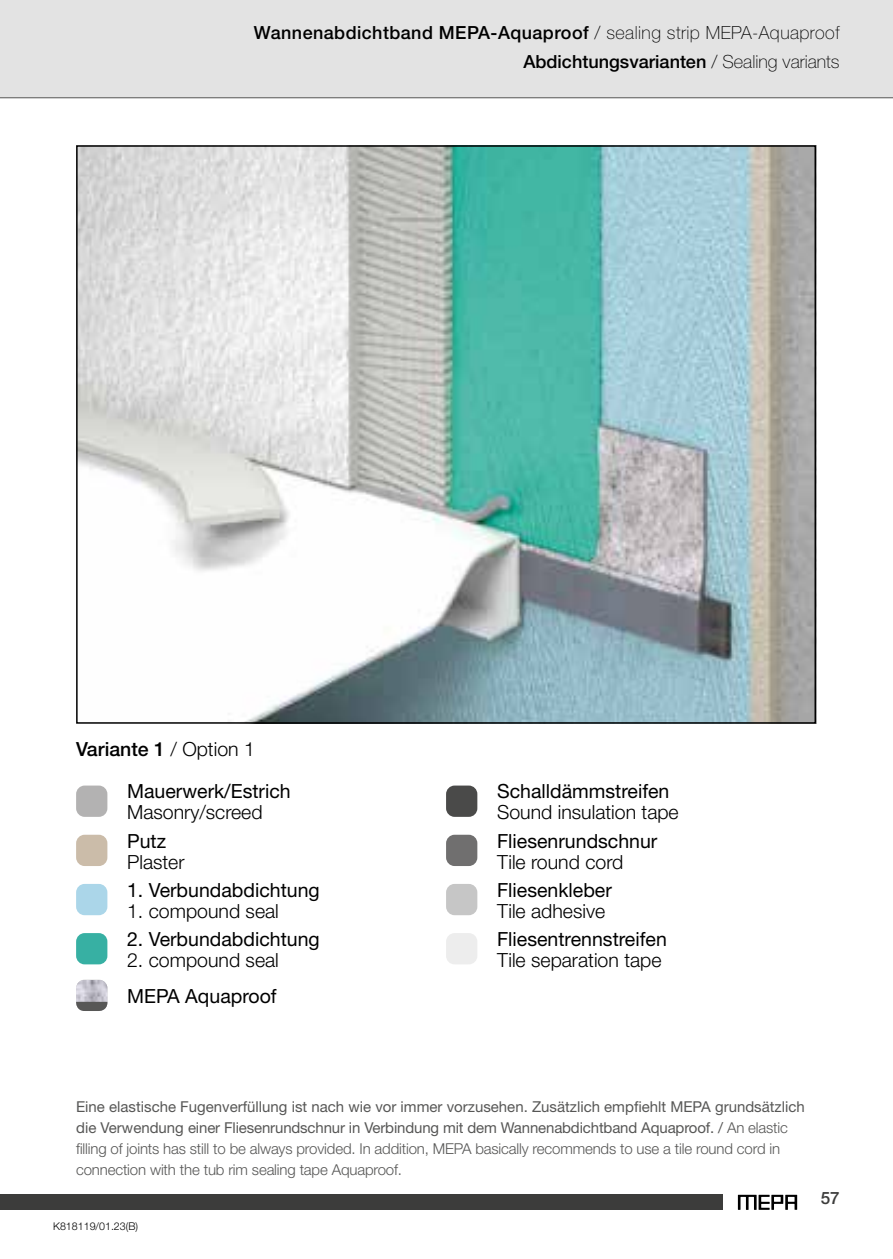
<style>
.page{position:relative;width:893px;height:1259px;background:#fff}
.page>*{position:absolute;margin:0;border:0;box-sizing:border-box;transform-origin:0 0}
.t1{font:19.5px/42.3px "Helvetica Neue";color:#000}
.t2{font:300 19.5px "Helvetica Neue";color:#000}
.t3{font:500 18px "Helvetica Neue LTW1 G";letter-spacing:.025em;color:#000}
.t4{font:500 18px "Helvetica Neue LTW1 G";color:#000}
.t5{font:500 17.1px "Helvetica Neue LTW1 G";color:#3c3c3b}
.t6{font:15px/21px "Helvetica Neue";color:#575756}
.t7{font:300 10.8px "Helvetica Neue LTW1 G";color:#000}
.s1{font-weight:100}
.s2{font-weight:500}
.s3{font-weight:300}
</style>
<div class="page">
<div style="left:0;top:0;width:893px;height:98px;background:#e3e3e3"></div>
<hr style="left:0;top:97px;width:893px;height:1px;background:#575756">
<div style="left:0;top:1194px;width:723px;height:15px;background:#3c3c3b"></div>
<svg style="left:738px;top:1194px;width:59px;height:16px"></svg>
<hr style="left:0;top:0;width:1px;height:98px;background:#e3e3e3">
<img style="left:79px;top:148px;width:734px;height:572px">
<div style="left:76px;top:785px;width:31px;height:32px;background:#b3b2b2;border-radius:9px"></div>
<div style="left:446px;top:785px;width:31px;height:32px;background:#4a4a49;border-radius:9px"></div>
<div style="left:76px;top:834px;width:31px;height:32px;background:#cbbca9;border-radius:9px"></div>
<div style="left:446px;top:834px;width:31px;height:32px;background:#706f6f;border-radius:9px"></div>
<div style="left:76px;top:884px;width:31px;height:31px;background:#abd6e9;border-radius:9px"></div>
<div style="left:446px;top:884px;width:31px;height:31px;background:#c6c6c6;border-radius:9px"></div>
<div style="left:76px;top:933px;width:31px;height:31px;background:#37b0a3;border-radius:9px"></div>
<div style="left:446px;top:933px;width:31px;height:31px;background:#ededed;border-radius:9px"></div>
<div style="left:76px;top:979px;width:31px;height:32px;background:#eee;border-radius:9px"></div>
<img style="left:76px;top:980px;width:31px;height:22px">
<svg style="left:76px;top:1002px;width:31px;height:9px"></svg>
<p class="t3" style="left:254px;top:22px;width:587px">Wannenabdichtband MEPA-Aquaproof <span class="s1">/ sealing strip MEPA-Aquaproof</span></p>
<p class="t4" style="left:523px;top:51px;width:318px">Abdichtungsvarianten <span class="s1">/ Sealing variants</span></p>
<h1 class="t1" style="left:127px;top:727px;width:165px;text-indent:-51px"><span class="s2">Variante 1</span> <span class="s3">/ Option 1<br></span>Mauerwerk/Estrich</h1>
<h1 class="t2" style="left:127px;top:800px;width:137px">Masonry/screed</h1>
<h1 class="t1" style="left:127px;top:819px;width:40px">Putz</h1>
<h1 class="t2" style="left:127px;top:849px;width:59px">Plaster</h1>
<h1 class="t1" style="left:127px;top:868px;width:194px">1. Verbundabdichtung</h1>
<h1 class="t2" style="left:127px;top:899px;width:153px">1. compound seal</h1>
<h1 class="t1" style="left:127px;top:917px;width:194px">2. Verbundabdichtung</h1>
<h1 class="t2" style="left:127px;top:948px;width:153px">2. compound seal</h1>
<h1 class="t1" style="left:127px;top:974px;width:151px">MEPA Aquaproof</h1>
<h1 class="t1" style="left:497px;top:770px;width:174px">Schalldämmstreifen</h1>
<h1 class="t2" style="left:497px;top:800px;width:183px">Sound insulation tape</h1>
<h1 class="t1" style="left:497px;top:819px;width:162px">Fliesenrundschnur</h1>
<h1 class="t2" style="left:497px;top:849px;width:128px">Tile round cord</h1>
<h1 class="t1" style="left:497px;top:868px;width:116px">Fliesenkleber</h1>
<h1 class="t2" style="left:497px;top:899px;width:110px">Tile adhesive</h1>
<h1 class="t1" style="left:497px;top:917px;width:171px">Fliesentrennstreifen</h1>
<h1 class="t2" style="left:497px;top:948px;width:166px">Tile separation tape</h1>
<p class="t6" style="left:76px;top:1095px;width:730px">Eine elastische Fugenverfüllung ist nach wie vor immer vorzusehen. Zusätzlich empfiehlt MEPA grundsätzlich die Verwendung einer Fliesenrundschnur in Verbindung mit dem Wannenabdichtband Aquaproof. / <span class="s3">An elastic filling of joints has still to be always provided. In addition, MEPA basically recommends to use a tile round cord in connection with the tub rim sealing tape Aquaproof.</span></p>
<p class="t7" style="left:53px;top:1219px;width:86px">K818119/01.23(B)</p>
<p class="t5" style="left:821px;top:1188px;width:20px">57</p>
</div>
